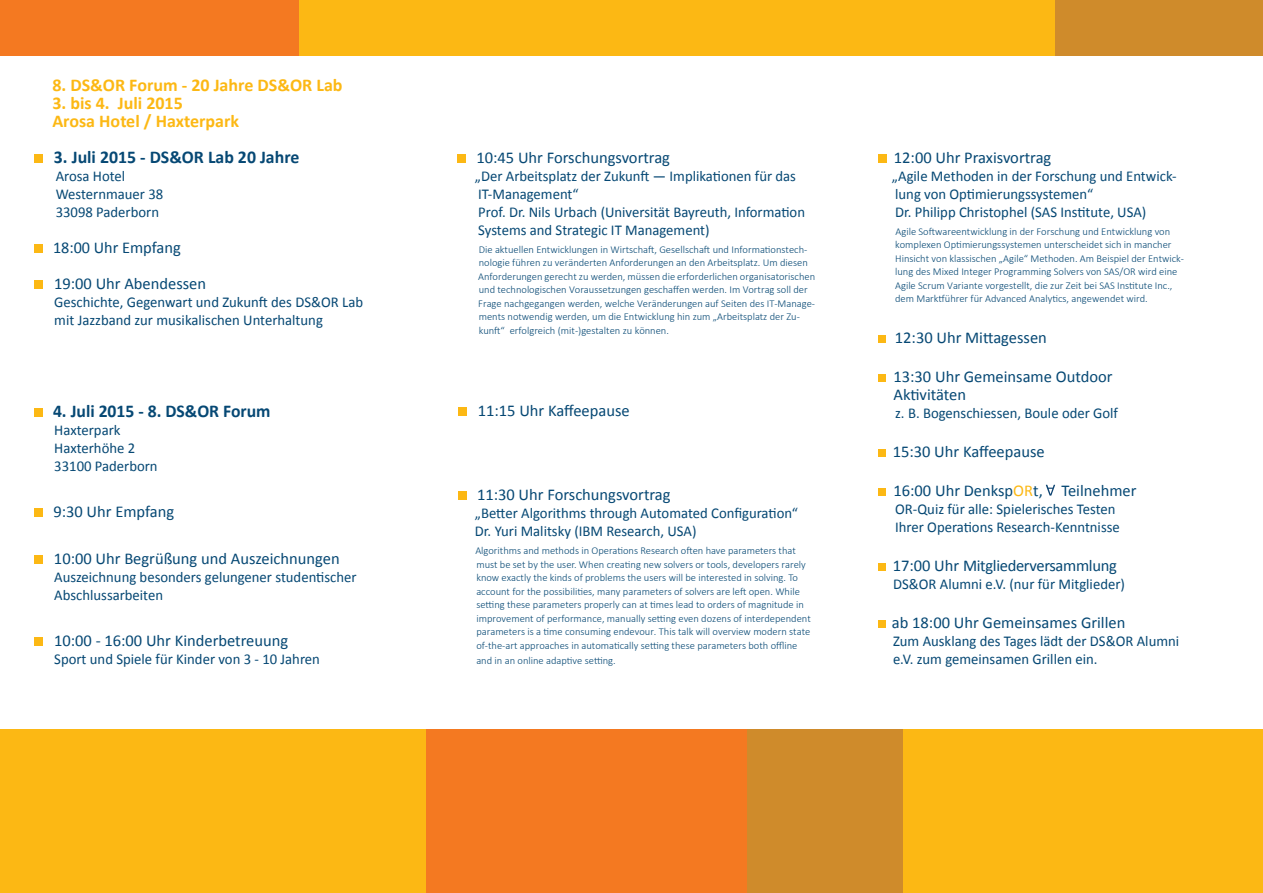
<style>
.page{position:relative;width:1263px;height:893px;background:#fff}
.page>*{position:absolute;margin:0;border:0;box-sizing:border-box;transform-origin:0 0}
.t1{font:700 18px "Calibri";color:#fcb814}
.t2{font:700 18px "Calibri";color:#064874}
.t3{font:16.5px "Calibri";color:#064874}
.t4{font:16.5px "Calibri";letter-spacing:-.02em;color:#064874}
.t5{font:15px/18px "Calibri";color:#064874}
.t6{font:300 10.5px "Calibri";color:#064874}
.s1{color:#fcb814}
</style>
<div class="page">
<div style="left:298px;top:0;width:757px;height:55px;background:#fcb814"></div>
<div style="left:0;top:0;width:298px;height:55px;background:#f47921"></div>
<div style="left:425px;top:729px;width:323px;height:164px;background:#f47921"></div>
<div style="left:0;top:729px;width:425px;height:164px;background:#fcb814"></div>
<div style="left:902px;top:729px;width:361px;height:164px;background:#fcb814"></div>
<div style="left:747px;top:729px;width:155px;height:164px;background:#cf8b2b"></div>
<div style="left:1055px;top:0;width:208px;height:55px;background:#cf8b2b"></div>
<div style="left:34px;top:155px;width:9px;height:8px;background:#fcb814"></div>
<div style="left:34px;top:245px;width:9px;height:8px;background:#fcb814"></div>
<div style="left:34px;top:281px;width:9px;height:8px;background:#fcb814"></div>
<div style="left:34px;top:408px;width:9px;height:9px;background:#fcb814"></div>
<div style="left:34px;top:509px;width:9px;height:8px;background:#fcb814"></div>
<div style="left:34px;top:555px;width:9px;height:9px;background:#fcb814"></div>
<div style="left:34px;top:638px;width:9px;height:8px;background:#fcb814"></div>
<div style="left:458px;top:154px;width:8px;height:9px;background:#fcb814"></div>
<div style="left:458px;top:408px;width:9px;height:8px;background:#fcb814"></div>
<div style="left:458px;top:492px;width:9px;height:8px;background:#fcb814"></div>
<div style="left:878px;top:154px;width:9px;height:9px;background:#fcb814"></div>
<div style="left:878px;top:335px;width:8px;height:8px;background:#fcb814"></div>
<div style="left:878px;top:374px;width:8px;height:8px;background:#fcb814"></div>
<div style="left:878px;top:449px;width:8px;height:8px;background:#fcb814"></div>
<div style="left:878px;top:488px;width:8px;height:8px;background:#fcb814"></div>
<div style="left:878px;top:563px;width:8px;height:8px;background:#fcb814"></div>
<div style="left:878px;top:620px;width:8px;height:8px;background:#fcb814"></div>
<svg style="left:1045px;top:484px;width:10px;height:12px"></svg>
<p class="t1" style="left:52px;top:72px;width:292px">8. DS&amp;OR Forum - 20 Jahre DS&amp;OR Lab</p>
<p class="t1" style="left:52px;top:90px;width:132px">3. bis 4. Juli 2015</p>
<p class="t1" style="left:52px;top:108px;width:188px">Arosa Hotel / Haxterpark</p>
<p class="t2" style="left:54px;top:144px;width:247px">3. Juli 2015 - DS&amp;OR Lab 20 Jahre</p>
<p class="t5" style="left:56px;top:167px;width:71px">Arosa Hotel</p>
<p class="t5" style="left:56px;top:185px;width:109px">Westernmauer 38</p>
<p class="t5" style="left:56px;top:203px;width:105px">33098 Paderborn</p>
<p class="t3" style="left:53px;top:236px;width:129px">18:00 Uhr Empfang</p>
<p class="t3" style="left:54px;top:272px;width:154px">19:00 Uhr Abendessen</p>
<p class="t5" style="left:54px;top:293px;width:310px">Geschichte, Gegenwart und Zukunft des DS&amp;OR Lab</p>
<p class="t5" style="left:54px;top:311px;width:270px">mit Jazzband zur musikalischen Unterhaltung</p>
<p class="t2" style="left:53px;top:398px;width:219px">4. Juli 2015 - 8. DS&amp;OR Forum</p>
<p class="t5" style="left:54px;top:420px;width:68px">Haxterpark</p>
<p class="t5" style="left:54px;top:438px;width:82px">Haxterhöhe 2</p>
<p class="t5" style="left:54px;top:456px;width:105px">33100 Paderborn</p>
<p class="t3" style="left:53px;top:500px;width:122px">9:30 Uhr Empfang</p>
<p class="t3" style="left:54px;top:547px;width:287px">10:00 Uhr Begrüßung und Auszeichnungen</p>
<p class="t5" style="left:54px;top:567px;width:304px">Auszeichnung besonders gelungener studentischer</p>
<p class="t5" style="left:54px;top:585px;width:110px">Abschlussarbeiten</p>
<p class="t3" style="left:54px;top:629px;width:236px">10:00 - 16:00 Uhr Kinderbetreuung</p>
<p class="t5" style="left:54px;top:650px;width:267px">Sport und Spiele für Kinder von 3 - 10 Jahren</p>
<p class="t3" style="left:476px;top:146px;width:195px">10:45 Uhr Forschungsvortrag</p>
<p class="t5" style="left:475px;top:166px;width:323px">„Der Arbeitsplatz der Zukunft — Implikationen für das</p>
<p class="t5" style="left:478px;top:184px;width:102px">IT-Management“</p>
<p class="t5" style="left:478px;top:202px;width:328px">Prof. Dr. Nils Urbach (Universität Bayreuth, Information</p>
<p class="t5" style="left:478px;top:220px;width:233px">Systems and Strategic IT Management)</p>
<p class="t6" style="left:479px;top:243px;width:330px">Die aktuellen Entwicklungen in Wirtschaft, Gesellschaft und Informationstech-</p>
<p class="t6" style="left:479px;top:256px;width:331px">nologie führen zu veränderten Anforderungen an den Arbeitsplatz. Um diesen</p>
<p class="t6" style="left:478px;top:270px;width:339px">Anforderungen gerecht zu werden, müssen die erforderlichen organisatorischen</p>
<p class="t6" style="left:479px;top:283px;width:330px">und technologischen Voraussetzungen geschaffen werden. Im Vortrag soll der</p>
<p class="t6" style="left:478px;top:297px;width:338px">Frage nachgegangen werden, welche Veränderungen auf Seiten des IT-Manage-</p>
<p class="t6" style="left:479px;top:310px;width:323px">ments notwendig werden, um die Entwicklung hin zum „Arbeitsplatz der Zu-</p>
<p class="t6" style="left:479px;top:324px;width:192px">kunft“ erfolgreich (mit-)gestalten zu können.</p>
<p class="t3" style="left:478px;top:399px;width:153px">11:15 Uhr Kaffeepause</p>
<p class="t3" style="left:477px;top:483px;width:195px">11:30 Uhr Forschungsvortrag</p>
<p class="t5" style="left:475px;top:504px;width:325px">„Better Algorithms through Automated Configuration“</p>
<p class="t5" style="left:475px;top:522px;width:223px">Dr. Yuri Malitsky (IBM Research, USA)</p>
<p class="t6" style="left:475px;top:544px;width:322px">Algorithms and methods in Operations Research often have parameters that</p>
<p class="t6" style="left:476px;top:558px;width:331px">must be set by the user. When creating new solvers or tools, developers rarely</p>
<p class="t6" style="left:476px;top:571px;width:323px">know exactly the kinds of problems the users will be interested in solving. To</p>
<p class="t6" style="left:476px;top:585px;width:325px">account for the possibilities, many parameters of solvers are left open. While</p>
<p class="t6" style="left:476px;top:598px;width:329px">setting these parameters properly can at times lead to orders of magnitude in</p>
<p class="t6" style="left:476px;top:612px;width:336px">improvement of performance, manually setting even dozens of interdependent</p>
<p class="t6" style="left:476px;top:625px;width:335px">parameters is a time consuming endevour. This talk will overview modern state</p>
<p class="t6" style="left:476px;top:639px;width:323px">of-the-art approaches in automatically setting these parameters both offline</p>
<p class="t6" style="left:476px;top:654px;width:141px">and in an online adaptive setting.</p>
<p class="t3" style="left:894px;top:146px;width:159px">12:00 Uhr Praxisvortrag</p>
<p class="t5" style="left:892px;top:166px;width:286px">„Agile Methoden in der Forschung und Entwick-</p>
<p class="t5" style="left:895px;top:184px;width:199px">lung von Optimierungssystemen“</p>
<p class="t5" style="left:895px;top:202px;width:253px">Dr. Philipp Christophel (SAS Institute, USA)</p>
<p class="t6" style="left:895px;top:225px;width:276px">Agile Softwareentwicklung in der Forschung und Entwicklung von</p>
<p class="t6" style="left:895px;top:238px;width:278px">komplexen Optimierungssystemen unterscheidet sich in mancher</p>
<p class="t6" style="left:895px;top:252px;width:290px">Hinsicht von klassischen „Agile“ Methoden. Am Beispiel der Entwick-</p>
<p class="t6" style="left:895px;top:265px;width:284px">lung des Mixed Integer Programming Solvers von SAS/OR wird eine</p>
<p class="t6" style="left:895px;top:279px;width:279px">Agile Scrum Variante vorgestellt, die zur Zeit bei SAS Institute Inc.,</p>
<p class="t6" style="left:895px;top:292px;width:254px">dem Marktführer für Advanced Analytics, angewendet wird.</p>
<p class="t3" style="left:895px;top:326px;width:154px">12:30 Uhr Mittagessen</p>
<p class="t3" style="left:893px;top:365px;width:221px">13:30 Uhr Gemeinsame Outdoor</p>
<p class="t3" style="left:893px;top:383px;width:74px">Aktivitäten</p>
<p class="t5" style="left:895px;top:403px;width:224px">z. B. Bogenschiessen, Boule oder Golf</p>
<p class="t3" style="left:893px;top:440px;width:153px">15:30 Uhr Kaffeepause</p>
<p class="t3" style="left:893px;top:479px;width:245px">16:00 Uhr Denksp<span class="s1">OR</span>t, Teilnehmer</p>
<p class="t5" style="left:895px;top:499px;width:222px">OR-Quiz für alle: Spielerisches Testen</p>
<p class="t5" style="left:895px;top:517px;width:226px">Ihrer Operations Research-Kenntnisse</p>
<p class="t4" style="left:893px;top:554px;width:226px">17:00 Uhr Mitgliederversammlung</p>
<p class="t5" style="left:893px;top:574px;width:233px">DS&amp;OR Alumni e.V. (nur für Mitglieder)</p>
<p class="t3" style="left:892px;top:611px;width:235px">ab 18:00 Uhr Gemeinsames Grillen</p>
<p class="t5" style="left:893px;top:631px;width:288px">Zum Ausklang des Tages lädt der DS&amp;OR Alumni e.V. zum gemeinsamen Grillen ein.</p>
</div>
